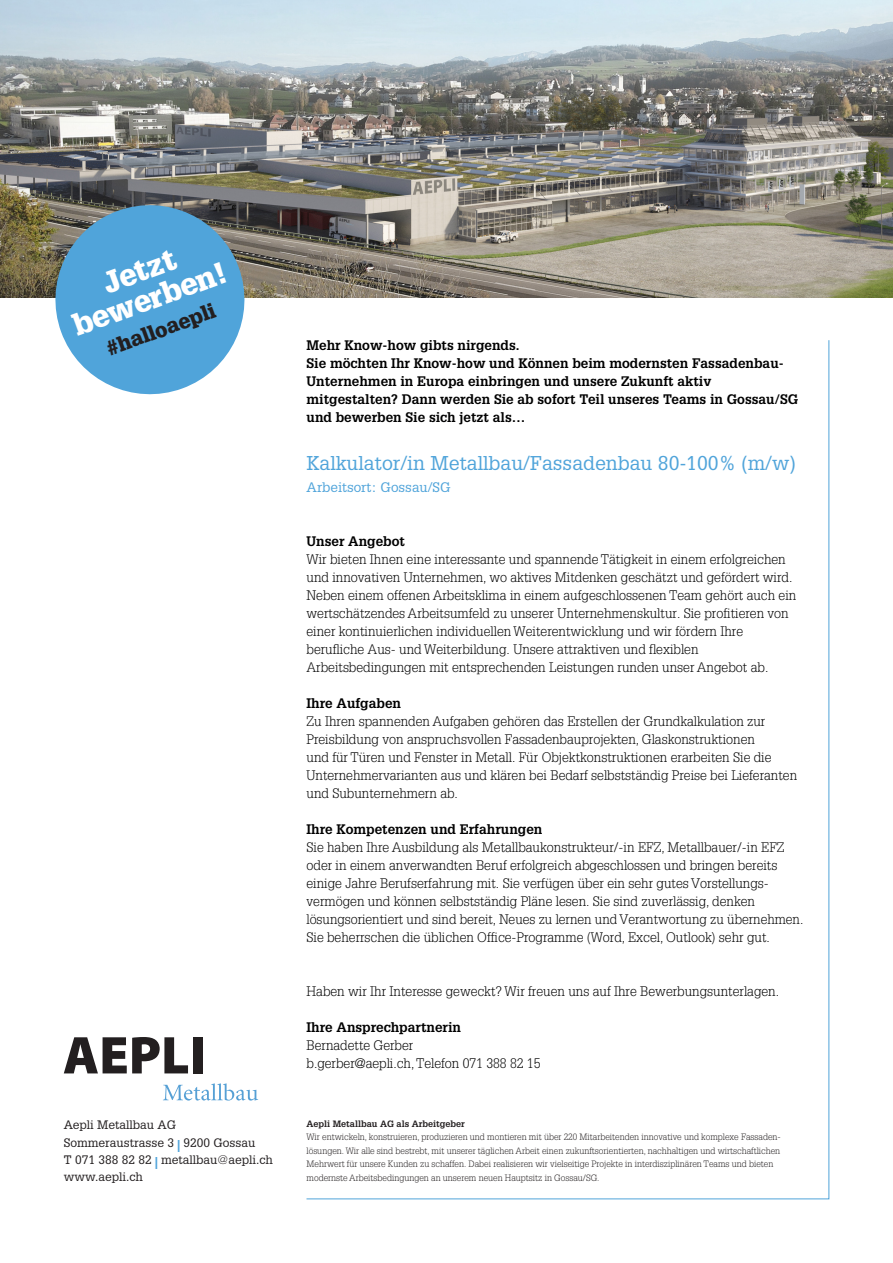
<style>
.page{position:relative;width:893px;height:1263px;background:#fff}
.page>*{position:absolute;margin:0;border:0;box-sizing:border-box;transform-origin:0 0}
.t1{font:900 29.7px/29.7px "Glypha LT Std";color:#fff;text-align:center}
.t2{font:900 20.4px "Glypha LT Std";color:#231f20}
.t3{font:19.5px "Glypha LT Std";color:#50a4da}
.t4{font:300 13.5px/18.1px "Glypha LT Std";color:#000001}
.t5{font:700 13.5px/18px "Glypha LT Std";color:#000001}
.t6{font:13.5px "Glypha LT Std";color:#50a4da}
.t7{font:12px/17.2px "Glypha LT Std";color:#231f20}
.t8{font:300 9px/13.6px "Glypha LT Std";color:#231f20}
.t9{font:700 9px "Glypha LT Std";color:#231f20}
.s1{font-weight:900;color:#50a4da}
</style>
<div class="page">
<svg style="left:64px;top:1037px;width:124px;height:36px"></svg>
<div style="left:193px;top:1037px;width:9px;height:36px;background:#231f20"></div>
<svg style="left:163px;top:1083px;width:95px;height:17px"></svg>
<img style="left:0;top:0;width:893px;height:298px">
<svg style="left:43px;top:193px;width:214px;height:202px;background:#6ea4c5"></svg>
<h1 class="t1" style="left:59px;top:284px;width:163px;rotate:-20deg">Jetzt bewerben!</h1>
<h2 class="t2" style="left:103px;top:337px;width:116px;rotate:-20deg">#halloaepli</h2>
<p class="t7" style="left:64px;top:1116px;width:210px">Aepli Metallbau AG<br>Sommeraustrasse 3 <span class="s1">|</span> 9200 Gossau<br>T 071 388 82 82 <span class="s1">|</span> metallbau@aepli.ch www.aepli.ch</p>
<p class="t5" style="left:306px;top:336px;width:493px">Mehr Know-how gibts nirgends.<br>Sie möchten Ihr Know-how und Können beim modernsten Fassadenbau-Unternehmen in Europa einbringen und unsere Zukunft aktiv mitgestalten? Dann werden Sie ab sofort Teil unseres Teams in Gossau/SG und bewerben Sie sich jetzt als…</p>
<h3 class="t3" style="left:306px;top:451px;width:491px">Kalkulator/in Metallbau/Fassadenbau 80-100% (m/w)</h3>
<p class="t6" style="left:306px;top:479px;width:146px">Arbeitsort: Gossau/SG</p>
<p class="t5" style="left:306px;top:532px;width:100px">Unser Angebot</p>
<p class="t4" style="left:306px;top:550px;width:491px">Wir bieten Ihnen eine interessante und spannende Tätigkeit in einem erfolgreichen und innovativen Unternehmen, wo aktives Mitdenken geschätzt und gefördert wird.<br>Neben einem offenen Arbeitsklima in einem aufgeschlossenen Team gehört auch ein wertschätzendes Arbeitsumfeld zu unserer Unternehmenskultur. Sie profitieren von einer kontinuierlichen individuellen Weiterentwicklung und wir fördern Ihre berufliche Aus- und Weiterbildung. Unsere attraktiven und flexiblen Arbeitsbedingungen mit entsprechenden Leistungen runden unser Angebot ab.</p>
<p class="t5" style="left:306px;top:694px;width:96px">Ihre Aufgaben</p>
<p class="t4" style="left:306px;top:712px;width:492px">Zu Ihren spannenden Aufgaben gehören das Erstellen der Grundkalkulation zur Preisbildung von anspruchsvollen Fassadenbauprojekten, Glaskonstruktionen<br>und für Türen und Fenster in Metall. Für Objektkonstruktionen erarbeiten Sie die Unternehmervarianten aus und klären bei Bedarf selbstständig Preise bei Lieferanten und Subunternehmern ab.</p>
<p class="t5" style="left:306px;top:820px;width:237px">Ihre Kompetenzen und Erfahrungen</p>
<p class="t4" style="left:306px;top:838px;width:498px">Sie haben Ihre Ausbildung als Metallbaukonstrukteur/-in EFZ, Metallbauer/-in EFZ oder in einem anverwandten Beruf erfolgreich abgeschlossen und bringen bereits einige Jahre Berufserfahrung mit. Sie verfügen über ein sehr gutes Vorstellungs&shy;vermögen und können selbstständig Pläne lesen. Sie sind zuverlässig, denken lösungsorientiert und sind bereit, Neues zu lernen und Verantwortung zu übernehmen.<br>Sie beherrschen die üblichen Office-Programme (Word, Excel, Outlook) sehr gut.</p>
<p class="t4" style="left:306px;top:982px;width:474px">Haben wir Ihr Interesse geweckt? Wir freuen uns auf Ihre Bewerbungsunterlagen.</p>
<p class="t5" style="left:306px;top:1018px;width:156px">Ihre Ansprechpartnerin</p>
<p class="t4" style="left:306px;top:1036px;width:235px">Bernadette Gerber<br>b.gerber@aepli.ch, Telefon 071 388 82 15</p>
<p class="t9" style="left:306px;top:1118px;width:160px">Aepli Metallbau AG als Arbeitgeber</p>
<p class="t8" style="left:306px;top:1130px;width:476px">Wir entwickeln, konstruieren, produzieren und montieren mit über 220 Mitarbeitenden innovative und komplexe Fassaden&shy;lösungen. Wir alle sind bestrebt, mit unserer täglichen Arbeit einen zukunftsorientierten, nachhaltigen und wirtschaftlichen Mehrwert für unsere Kunden zu schaffen. Dabei realisieren wir vielseitige Projekte in interdisziplinären Teams und bieten modernste Arbeitsbedingungen an unserem neuen Hauptsitz in Gossau/SG.</p>
</div>
